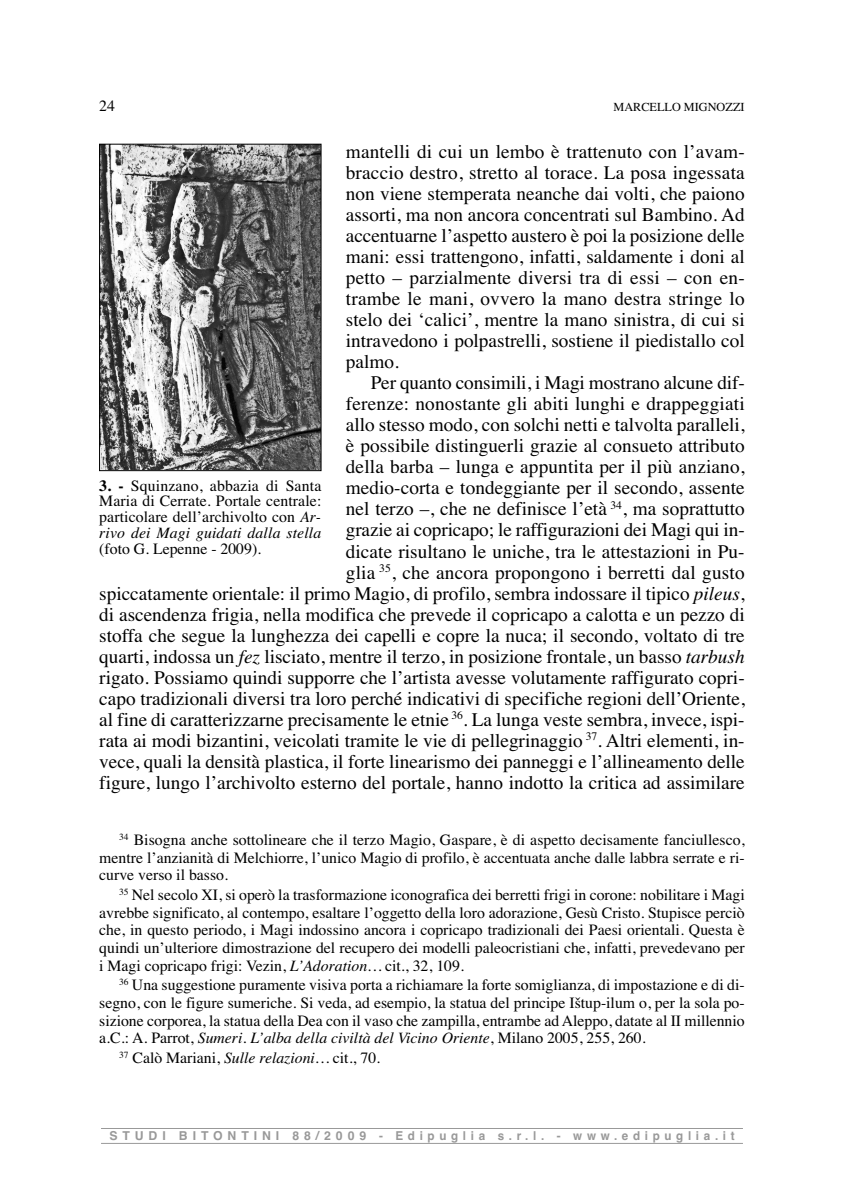
<style>
.page{position:relative;width:844px;height:1191px;background:#fff}
.page>*{position:absolute;margin:0;border:0;box-sizing:border-box;transform-origin:0 0}
.t1{font:19.25px "Times";color:#000}
.t2{font:15.75px/17.5px "Times";color:#000;text-align:justify}
.t3{font:700 12.25px "Helvetica";letter-spacing:.4em;color:#999}
.t4{font:12.25px "Times";color:#000}
.s1{font-style:italic}
.s2{font-weight:700}
</style>
<div class="page">
<hr style="left:101px;top:1128px;width:641px;height:1px;background:#999">
<hr style="left:101px;top:1143px;width:641px;height:1px;background:#999">
<img style="left:101px;top:146px;width:218px;height:323px">
<div style="left:99px;top:144px;width:222px;height:327px;border:1px solid #000"></div>
<p class="t2" style="left:99px;top:98px;width:17px">24</p>
<p class="t4" style="left:613px;top:102px;width:132px">MARCELLO MIGNOZZI</p>
<p class="t1" style="left:346px;top:145px;width:400px">mantelli di cui un lembo è trattenuto con l’avam-</p>
<p class="t1" style="left:346px;top:166px;width:400px">braccio destro, stretto al torace. La posa ingessata</p>
<p class="t1" style="left:346px;top:187px;width:400px">non viene stemperata neanche dai volti, che paiono</p>
<p class="t1" style="left:346px;top:208px;width:400px">assorti, ma non ancora concentrati sul Bambino. Ad</p>
<p class="t1" style="left:346px;top:229px;width:400px">accentuarne l’aspetto austero è poi la posizione delle</p>
<p class="t1" style="left:346px;top:250px;width:400px">mani: essi trattengono, infatti, saldamente i doni al</p>
<p class="t1" style="left:346px;top:271px;width:400px">petto – parzialmente diversi tra di essi – con en-</p>
<p class="t1" style="left:346px;top:292px;width:400px">trambe le mani, ovvero la mano destra stringe lo</p>
<p class="t1" style="left:346px;top:313px;width:400px">stelo dei ‘calici’, mentre la mano sinistra, di cui si</p>
<p class="t1" style="left:346px;top:334px;width:400px">intravedono i polpastrelli, sostiene il piedistallo col</p>
<p class="t1" style="left:346px;top:355px;width:54px">palmo.</p>
<p class="t1" style="left:370px;top:376px;width:375px">Per quanto consimili, i Magi mostrano alcune dif-</p>
<p class="t1" style="left:346px;top:397px;width:400px">ferenze: nonostante gli abiti lunghi e drappeggiati</p>
<p class="t1" style="left:346px;top:418px;width:400px">allo stesso modo, con solchi netti e talvolta paralleli,</p>
<p class="t1" style="left:346px;top:439px;width:400px">è possibile distinguerli grazie al consueto attributo</p>
<p class="t1" style="left:346px;top:460px;width:400px">della barba – lunga e appuntita per il più anziano,</p>
<p class="t1" style="left:346px;top:481px;width:400px">medio-corta e tondeggiante per il secondo, assente</p>
<p class="t1" style="left:346px;top:502px;width:400px">nel terzo –, che ne definisce l’età <sup>34</sup>, ma soprattutto</p>
<p class="t1" style="left:346px;top:523px;width:400px">grazie ai copricapo; le raffigurazioni dei Magi qui in-</p>
<p class="t1" style="left:346px;top:544px;width:400px">dicate risultano le uniche, tra le attestazioni in Pu-</p>
<p class="t1" style="left:346px;top:565px;width:400px">glia <sup>35</sup>, che ancora propongono i berretti dal gusto</p>
<p class="t1" style="left:99px;top:586px;width:646px">spiccatamente orientale: il primo Magio, di profilo, sembra indossare il tipico <span class="s1">pileus</span>,</p>
<p class="t1" style="left:99px;top:607px;width:647px">di ascendenza frigia, nella modifica che prevede il copricapo a calotta e un pezzo di</p>
<p class="t1" style="left:99px;top:628px;width:646px">stoffa che segue la lunghezza dei capelli e copre la nuca; il secondo, voltato di tre</p>
<p class="t1" style="left:99px;top:649px;width:646px">quarti, indossa un <span class="s1">fez</span> lisciato, mentre il terzo, in posizione frontale, un basso <span class="s1">tarbush</span></p>
<p class="t1" style="left:99px;top:670px;width:646px">rigato. Possiamo quindi supporre che l’artista avesse volutamente raffigurato copri-</p>
<p class="t1" style="left:99px;top:691px;width:647px">capo tradizionali diversi tra loro perché indicativi di specifiche regioni dell’Oriente,</p>
<p class="t1" style="left:99px;top:712px;width:646px">al fine di caratterizzarne precisamente le etnie <sup>36</sup>. La lunga veste sembra, invece, ispi-</p>
<p class="t1" style="left:99px;top:733px;width:646px">rata ai modi bizantini, veicolati tramite le vie di pellegrinaggio <sup>37</sup>. Altri elementi, in-</p>
<p class="t1" style="left:99px;top:754px;width:647px">vece, quali la densità plastica, il forte linearismo dei panneggi e l’allineamento delle</p>
<p class="t1" style="left:99px;top:775px;width:646px">figure, lungo l’archivolto esterno del portale, hanno indotto la critica ad assimilare</p>
<p class="t2" style="left:99px;top:479px;width:223px;line-height:15.8px"><span class="s2">3. -</span> Squinzano, abbazia di Santa Maria di Cerrate. Portale centrale: particolare dell’archivolto con <span class="s1">Ar&shy;rivo dei Magi guidati dalla stella </span>(foto G. Lepenne - 2009).</p>
<p class="t2" style="left:99px;top:833px;width:647px;text-indent:20px"><sup>34</sup> Bisogna anche sottolineare che il terzo Magio, Gaspare, è di aspetto decisamente fanciullesco, mentre l’anzianità di Melchiorre, l’unico Magio di profilo, è accentuata anche dalle labbra serrate e ri&shy;curve verso il basso.</p>
<p class="t2" style="left:99px;top:888px;width:646px;text-indent:20px"><sup>35</sup> Nel secolo XI, si operò la trasformazione iconografica dei berretti frigi in corone: nobilitare i Magi avrebbe significato, al contempo, esaltare l’oggetto della loro adorazione, Gesù Cristo. Stupisce perciò che, in questo periodo, i Magi indossino ancora i copricapo tradizionali dei Paesi orientali. Questa è quindi un’ulteriore dimostrazione del recupero dei modelli paleocristiani che, infatti, prevedevano per i Magi copricapo frigi: Vezin, <span class="s1">L’Adoration…</span> cit., 32, 109.</p>
<p class="t2" style="left:99px;top:978px;width:646px;text-indent:20px"><sup>36</sup> Una suggestione puramente visiva porta a richiamare la forte somiglianza, di impostazione e di di&shy;segno, con le figure sumeriche. Si veda, ad esempio, la statua del principe Ištup-ilum o, per la sola po&shy;sizione corporea, la statua della Dea con il vaso che zampilla, entrambe ad Aleppo, datate al II millennio a.C.: A. Parrot, <span class="s1">Sumeri. L’alba della civiltà del Vicino Oriente</span>, Milano 2005, 255, 260.</p>
<p class="t2" style="left:119px;top:1050px;width:262px"><sup>37</sup> Calò Mariani, <span class="s1">Sulle relazioni…</span> cit., 70.</p>
<p class="t3" style="left:109px;top:1130px;width:626px">STUDI BITONTINI 88/2009 - Edipuglia s.r.l. - www.edipuglia.it</p>
</div>
